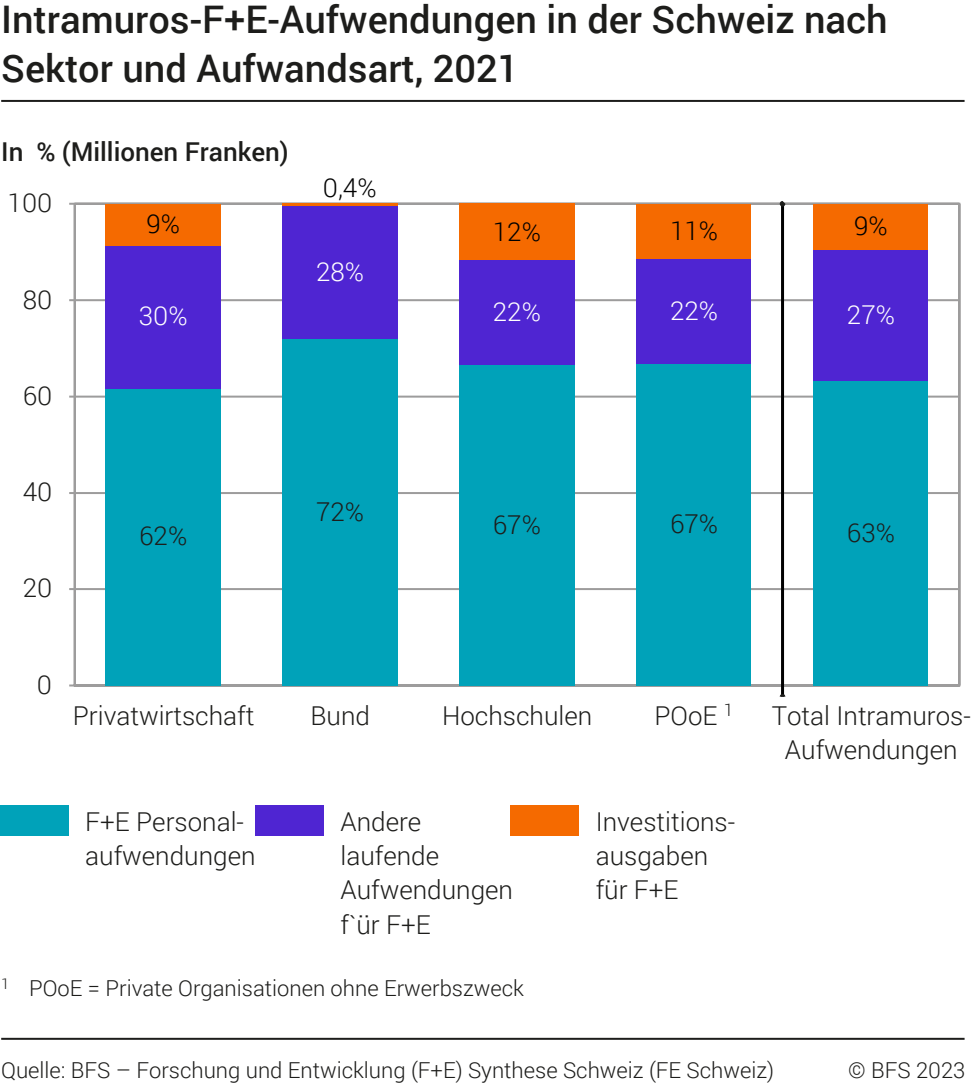
<style>
.page{position:relative;width:971px;height:1084px;background:#fff}
.page>*{position:absolute;margin:0;border:0;box-sizing:border-box;transform-origin:0 0}
.t1{font:500 38px/49.6px "Roboto";color:#1d1d1b}
.t2{font:300 26px/34px "Roboto";color:#1d1d1b}
.t3{font:500 26px "Roboto";color:#1d1d1b}
.t4{font:300 26px "Roboto";color:#fff}
.t5{font:300 26px "Roboto";color:#000}
.t6{font:300 22px "Roboto";color:#1d1d1b}
</style>
<div class="page">
<svg style="left:69px;top:202px;width:892px;height:485px"></svg>
<hr style="left:75px;top:588px;width:884px;height:2px;background:#9d9c9c">
<hr style="left:75px;top:492px;width:884px;height:2px;background:#9d9c9c">
<hr style="left:75px;top:395px;width:884px;height:2px;background:#9d9c9c">
<hr style="left:75px;top:299px;width:884px;height:2px;background:#9d9c9c">
<hr style="left:75px;top:203px;width:884px;height:2px;background:#9d9c9c">
<hr style="left:74px;top:204px;width:2px;height:481px;background:#9d9c9c">
<hr style="left:75px;top:684px;width:884px;height:2px;background:#9d9c9c">
<hr style="left:781px;top:204px;width:3px;height:492px;background:#000">
<svg style="left:780px;top:201px;width:5px;height:5px"></svg>
<div style="left:106px;top:388px;width:115px;height:297px;background:#00a2b9"></div>
<div style="left:106px;top:245px;width:115px;height:143px;background:#4f25d2"></div>
<div style="left:106px;top:204px;width:115px;height:41px;background:#f56a00"></div>
<div style="left:282px;top:338px;width:116px;height:347px;background:#00a2b9"></div>
<div style="left:282px;top:206px;width:116px;height:132px;background:#4f25d2"></div>
<hr style="left:282px;top:204px;width:116px;height:2px;background:#f56a00">
<div style="left:459px;top:365px;width:115px;height:320px;background:#00a2b9"></div>
<div style="left:459px;top:260px;width:115px;height:105px;background:#4f25d2"></div>
<div style="left:459px;top:204px;width:115px;height:56px;background:#f56a00"></div>
<div style="left:636px;top:364px;width:115px;height:321px;background:#00a2b9"></div>
<div style="left:636px;top:258px;width:115px;height:106px;background:#4f25d2"></div>
<div style="left:636px;top:204px;width:115px;height:54px;background:#f56a00"></div>
<div style="left:813px;top:381px;width:115px;height:304px;background:#00a2b9"></div>
<div style="left:813px;top:249px;width:115px;height:132px;background:#4f25d2"></div>
<div style="left:813px;top:204px;width:115px;height:45px;background:#f56a00"></div>
<div style="left:0;top:805px;width:68px;height:31px;background:#00a2b9"></div>
<div style="left:255px;top:805px;width:68px;height:31px;background:#4f25d2"></div>
<div style="left:510px;top:805px;width:68px;height:31px;background:#f56a00"></div>
<hr style="left:1px;top:100px;width:963px;height:2px;background:#1d1d1b">
<hr style="left:1px;top:1037px;width:963px;height:2px;background:#1d1d1b">
<h1 class="t1" style="left:1px;top:-7px;width:888px">Intramuros-F+E-Aufwendungen in der Schweiz nach<br>Sektor und Aufwandsart, 2021</h1>
<p class="t3" style="left:1px;top:133px;width:289px">In % (Millionen Franken)</p>
<p class="t2" style="left:8px;top:185px;width:46px">100</p>
<p class="t2" style="left:23px;top:281px;width:31px">80</p>
<p class="t2" style="left:23px;top:378px;width:31px">60</p>
<p class="t5" style="left:146px;top:206px;width:35px">9%</p>
<p class="t4" style="left:139px;top:298px;width:50px">30%</p>
<p class="t5" style="left:323px;top:170px;width:55px">0,4%</p>
<p class="t4" style="left:316px;top:253px;width:50px">28%</p>
<p class="t2" style="left:23px;top:474px;width:31px">40</p>
<p class="t2" style="left:23px;top:570px;width:31px">20</p>
<p class="t2" style="left:37px;top:667px;width:17px">0</p>
<p class="t2" style="left:139px;top:518px;width:50px">62%</p>
<p class="t2" style="left:316px;top:493px;width:50px">72%</p>
<p class="t5" style="left:493px;top:213px;width:50px">12%</p>
<p class="t4" style="left:493px;top:294px;width:50px">22%</p>
<p class="t2" style="left:493px;top:507px;width:50px">67%</p>
<p class="t5" style="left:670px;top:212px;width:50px">11%</p>
<p class="t4" style="left:670px;top:292px;width:50px">22%</p>
<p class="t2" style="left:670px;top:506px;width:50px">67%</p>
<p class="t5" style="left:854px;top:208px;width:35px">9%</p>
<p class="t4" style="left:847px;top:296px;width:50px">27%</p>
<p class="t2" style="left:847px;top:515px;width:50px">63%</p>
<p class="t2" style="left:73px;top:697px;width:183px">Privatwirtschaft</p>
<p class="t2" style="left:310px;top:697px;width:61px">Bund</p>
<p class="t2" style="left:442px;top:697px;width:152px">Hochschulen</p>
<p class="t2" style="left:654px;top:697px;width:80px">POoE <sup>1</sup></p>
<p class="t2" style="left:772px;top:697px;width:201px;text-align:center">Total Intramuros-<br>Aufwendungen</p>
<p class="t2" style="left:85px;top:804px;width:172px">F+E Personal&shy;aufwendungen</p>
<p class="t2" style="left:340px;top:804px;width:174px">Andere laufende<br>Aufwendungen f`ür F+E</p>
<p class="t2" style="left:596px;top:804px;width:141px">Investitions&shy;ausgaben für F+E</p>
<p class="t6" style="left:1px;top:973px;width:524px"><sup>1</sup> POoE = Private Organisationen ohne Erwerbszweck</p>
<p class="t6" style="left:1px;top:1055px;width:774px">Quelle: BFS – Forschung und Entwicklung (F+E) Synthese Schweiz (FE Schweiz)</p>
<p class="t6" style="left:848px;top:1055px;width:119px">© BFS 2023</p>
</div>
